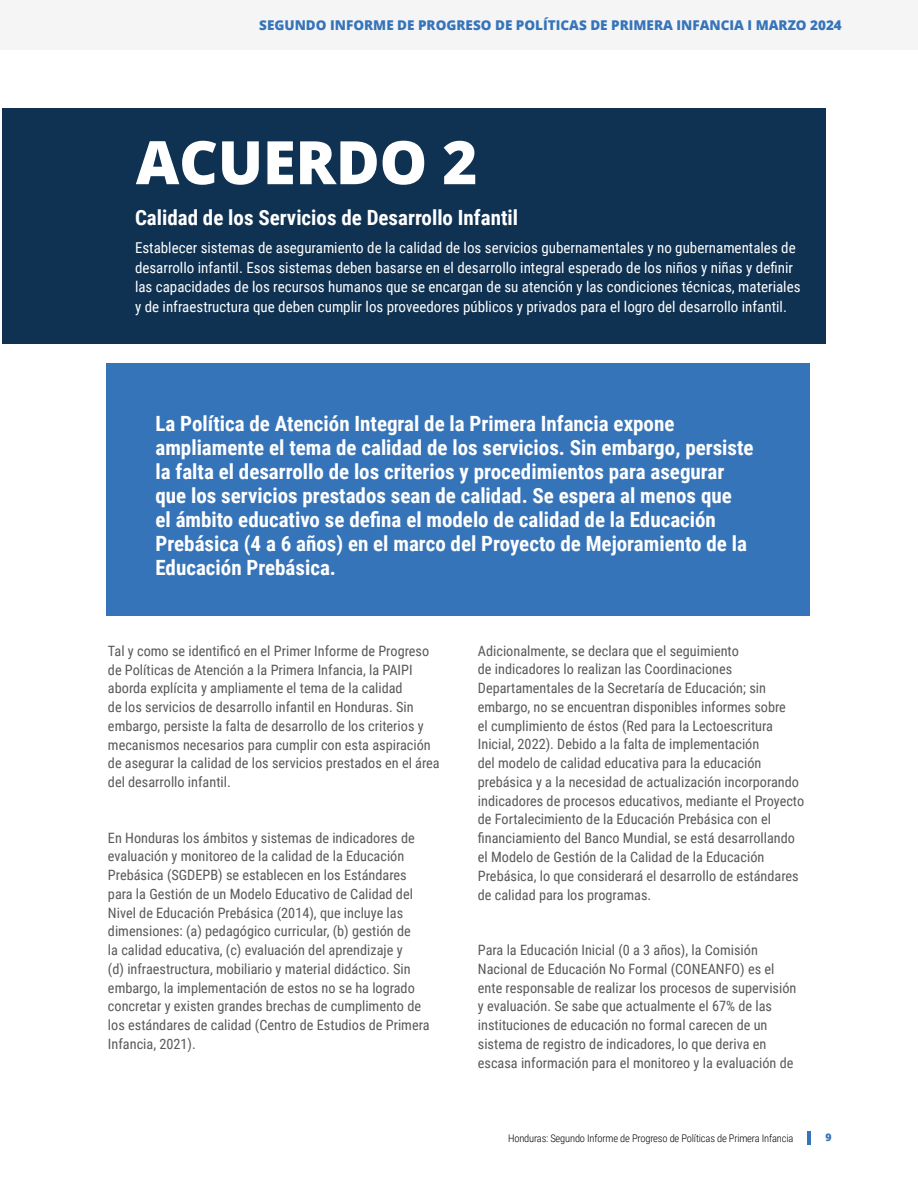
<style>
.page{position:relative;width:918px;height:1188px;background:#fff}
.page>*{position:absolute;margin:0;border:0;box-sizing:border-box;transform-origin:0 0}
.t1{font:800 60px "Open Sans";letter-spacing:-.005em;color:#fff}
.t2{font:700 21px/24px "Roboto Condensed";color:#fff}
.t3{font:15px/19.5px "Roboto Condensed";color:#fff}
.t4{font:14.25px/18.8px "Roboto Condensed";color:#58595b}
.t5{font:800 13.5px "Open Sans";color:#3674ba}
.t6{font:300 10.5px "Roboto Condensed";letter-spacing:-.015em;color:#000}
.t7{font:800 10.5px "Open Sans";color:#3674ba}
</style>
<div class="page">
<div style="left:0;top:0;width:918px;height:50px;background:#f5f5f5"></div>
<hr style="left:808px;top:1131px;width:3px;height:14px;background:#3674ba">
<div style="left:2px;top:108px;width:824px;height:236px;background:#0f3252"></div>
<div style="left:107px;top:364px;width:703px;height:252px;background:#3674ba"></div>
<p class="t5" style="left:259px;top:15px;width:584px">SEGUNDO INFORME DE PROGRESO DE POLÍTICAS DE PRIMERA INFANCIA I MARZO 2024</p>
<h1 class="t1" style="left:136px;top:117px;width:343px">ACUERDO 2</h1>
<h2 class="t2" style="left:135px;top:204px;width:385px">Calidad de los Servicios de Desarrollo Infantil</h2>
<p class="t3" style="left:135px;top:238px;width:667px">Establecer sistemas de aseguramiento de la calidad de los servicios gubernamentales y no gubernamentales de desarrollo infantil. Esos sistemas deben basarse en el desarrollo integral esperado de los niños y niñas y definir las capacidades de los recursos humanos que se encargan de su atención y las condiciones técnicas, materiales y de infraestructura que deben cumplir los proveedores públicos y privados para el logro del desarrollo infantil.</p>
<p class="t2" style="left:156px;top:411px;width:600px">La Política de Atención Integral de la Primera Infancia expone ampliamente el tema de calidad de los servicios. Sin embargo, persiste la falta el desarrollo de los criterios y procedimientos para asegurar que los servicios prestados sean de calidad. Se espera al menos que<br>el ámbito educativo se defina el modelo de calidad de la Educación Prebásica (4 a 6 años) en el marco del Proyecto de Mejoramiento de la Educación Prebásica.</p>
<p class="t4" style="left:108px;top:641px;width:333px">Tal y como se identificó en el Primer Informe de Progreso de Políticas de Atención a la Primera Infancia, la PAIPI aborda explícita y ampliamente el tema de la calidad<br>de los servicios de desarrollo infantil en Honduras. Sin embargo, persiste la falta de desarrollo de los criterios y mecanismos necesarios para cumplir con esta aspiración de asegurar la calidad de los servicios prestados en el área del desarrollo infantil.</p>
<p class="t4" style="left:108px;top:828px;width:323px">En Honduras los ámbitos y sistemas de indicadores de evaluación y monitoreo de la calidad de la Educación Prebásica (SGDEPB) se establecen en los Estándares para la Gestión de un Modelo Educativo de Calidad del Nivel de Educación Prebásica (2014), que incluye las dimensiones: (a) pedagógico curricular, (b) gestión de<br>la calidad educativa, (c) evaluación del aprendizaje y<br>(d) infraestructura, mobiliario y material didáctico. Sin embargo, la implementación de estos no se ha logrado concretar y existen grandes brechas de cumplimento de los estándares de calidad (Centro de Estudios de Primera Infancia, 2021).</p>
<p class="t4" style="left:478px;top:641px;width:328px">Adicionalmente, se declara que el seguimiento<br>de indicadores lo realizan las Coordinaciones Departamentales de la Secretaría de Educación; sin embargo, no se encuentran disponibles informes sobre<br>el cumplimiento de éstos (Red para la Lectoescritura Inicial, 2022). Debido a la falta de implementación<br>del modelo de calidad educativa para la educación prebásica y a la necesidad de actualización incorporando indicadores de procesos educativos, mediante el Proyecto de Fortalecimiento de la Educación Prebásica con el financiamiento del Banco Mundial, se está desarrollando el Modelo de Gestión de la Calidad de la Educación Prebásica, lo que considerará el desarrollo de estándares de calidad para los programas.</p>
<p class="t4" style="left:478px;top:940px;width:320px">Para la Educación Inicial (0 a 3 años), la Comisión Nacional de Educación No Formal (CONEANFO) es el ente responsable de realizar los procesos de supervisión y evaluación. Se sabe que actualmente el 67% de las instituciones de educación no formal carecen de un sistema de registro de indicadores, lo que deriva en escasa información para el monitoreo y la evaluación de</p>
<p class="t6" style="left:508px;top:1130px;width:287px">Honduras: Segundo Informe de Progreso de Políticas de Primera Infancia</p>
<p class="t7" style="left:826px;top:1129px;width:8px">9</p>
</div>
